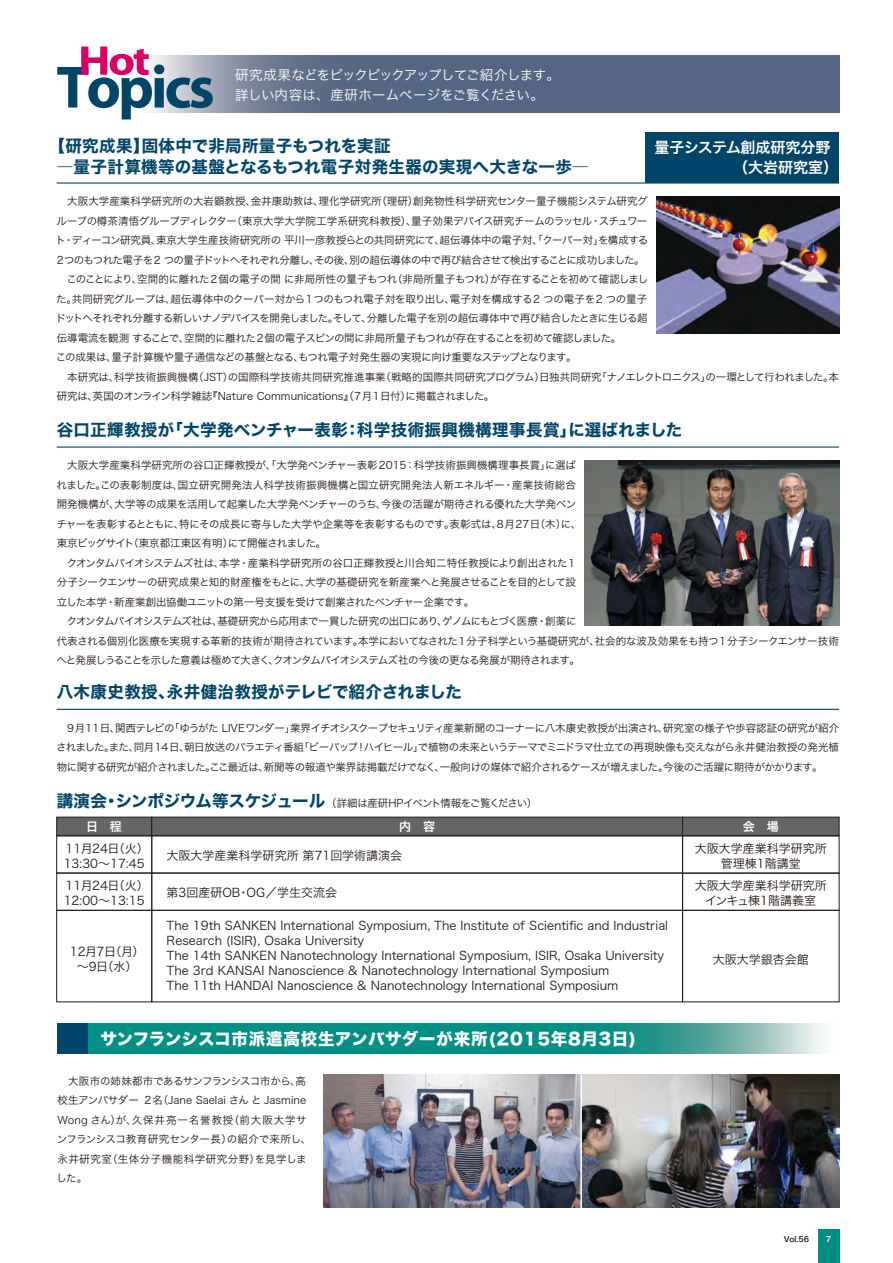
<style>
.page{position:relative;width:893px;height:1263px;background:#fff}
.page>*{position:absolute;margin:0;border:0;box-sizing:border-box;transform-origin:0 0}
.t1{font:16.5px/21px "Hira Kaku Std W7";letter-spacing:.025em;color:#004567}
.t2{font:16.5px "Hira Kaku Std W8";letter-spacing:.03em;color:#fff}
.t3{font:15px/19.5px "Hira Kaku Std W6";color:#fff}
.t4{font:13.5px/19.5px "Hira Kaku Std W3";letter-spacing:-.04em;color:#fff}
.t5{font:12px/15px "Hira Kaku Std W3";color:#231916}
.t6{font:12px "Hira Kaku Std W6";color:#fff}
.t7{font:10.5px/19.5px "Hira Kaku Pro W3";letter-spacing:-.025em;color:#231916}
.t8{font:10.5px/19.5px "Hira Kaku Pro W3";color:#231916}
.t9{font:10.5px "Hira Kaku Pro W3";letter-spacing:-.045em;color:#231916}
.t10{font:7.5px "Hira Kaku Pro W6";color:#231916}
.t11{font:7.5px "Hira Kaku Pro W6";color:#fff}
.s1{font-family:"Hira Kaku Std W7";font-size:16.5px;color:#004567}
</style>
<div class="page">
<div style="left:818px;top:1229px;width:21px;height:34px;background:#008e83"></div>
<div style="left:645px;top:132px;width:194px;height:51px;background:#004567"></div>
<svg style="left:213px;top:55px;width:626px;height:58px;background:#5a6a86"></svg>
<hr style="left:57px;top:182px;width:782px;height:2px;background:#004567">
<img style="left:323px;top:1074px;width:516px;height:134px">
<svg style="left:88px;top:1023px;width:737px;height:31px;background:#1f998f"></svg>
<div style="left:57px;top:1023px;width:31px;height:31px;background:#004567"></div>
<hr style="left:580px;top:1070px;width:2px;height:142px;background:#fff">
<img style="left:657px;top:196px;width:182px;height:137px">
<hr style="left:57px;top:446px;width:782px;height:2px;background:#004567">
<hr style="left:57px;top:709px;width:782px;height:1px;background:#004567">
<div style="left:56px;top:817px;width:96px;height:19px;background:#666565;border:1px solid #231916"></div>
<div style="left:152px;top:817px;width:531px;height:19px;background:#666565;border:1px solid #231916"></div>
<div style="left:56px;top:910px;width:96px;height:92px;border:1px solid #231916"></div>
<div style="left:152px;top:910px;width:531px;height:92px;border:1px solid #231916"></div>
<div style="left:56px;top:873px;width:96px;height:37px;border:1px solid #231916"></div>
<div style="left:152px;top:873px;width:531px;height:37px;border:1px solid #231916"></div>
<div style="left:56px;top:835px;width:96px;height:38px;border:1px solid #231916"></div>
<div style="left:682px;top:817px;width:157px;height:19px;background:#666565;border:1px solid #231916"></div>
<div style="left:682px;top:910px;width:157px;height:92px;border:1px solid #231916"></div>
<div style="left:682px;top:873px;width:157px;height:37px;border:1px solid #231916"></div>
<div style="left:152px;top:835px;width:531px;height:38px;border:1px solid #231916"></div>
<svg style="left:57px;top:47px;width:156px;height:72px"></svg>
<img style="left:585px;top:461px;width:254px;height:165px">
<p class="t4" style="left:235px;top:65px;width:326px">研究成果などをピックピックアップしてご紹介します。詳しい内容は、産研ホームページをご覧ください。</p>
<p class="t1" style="left:57px;top:136px;width:533px;text-indent:-8px">【研究成果】固体中で非局所量子もつれを実証<br>―量子計算機等の基盤となるもつれ電子対発生器の実現へ大きな一歩―</p>
<p class="t7" style="left:56px;top:191px;width:785px">　大阪大学産業科学研究所の大岩顕教授、金井康助教は、理化学研究所（理研）創発物性科学研究センター量子機能システム研究グ<br>ループの樽茶清悟グループディレクター（東京大学大学院工学系研究科教授）、量子効果デバイス研究チームのラッセル・スチュワー<br>ト・ディーコン研究員、東京大学生産技術研究所の 平川一彦教授らとの共同研究にて、超伝導体中の電子対、「クーパー対」を構成する<br>2つのもつれた電子を2 つの量子ドットへそれぞれ分離し、その後、別の超伝導体の中で再び結合させて検出することに成功しました。<br>　このことにより、空間的に離れた2個の電子の間 に非局所性の量子もつれ（非局所量子もつれ）が存在することを初めて確認しまし<br>た。共同研究グループは、超伝導体中のクーパー対から1つのもつれ電子対を取り出し、電子対を構成する2 つの電子を2 つの量子<br>ドットへそれぞれ分離する新しいナノデバイスを開発しました。そして、分離した電子を別の超伝導体中で再び結合したときに生じる超<br>伝導電流を観測 することで、空間的に離れた2個の電子スピンの間に非局所量子もつれが存在することを初めて確認しました。<br>この成果は、量子計算機や量子通信などの基盤となる、もつれ電子対発生器の実現に向け重要なステップとなります。<br>　本研究は、科学技術振興機構（JST）の国際科学技術共同研究推進事業（戦略的国際共同研究プログラム）日独共同研究「ナノエレクトロニクス」の一環として行われました。本研究は、英国のオンライン科学雑誌『Nature Communications』（7月1日付）に掲載されました。</p>
<p class="t3" style="left:733px;top:138px;width:106px;text-indent:-79px">量子システム創成研究分野（大岩研究室）</p>
<p class="t1" style="left:57px;top:420px;width:627px">谷口正輝教授が「大学発ベンチャー表彰：科学技術振興機構理事長賞」に選ばれました</p>
<p class="t7" style="left:56px;top:455px;width:784px">　大阪大学産業科学研究所の谷口正輝教授が、「大学発ベンチャー表彰2015：科学技術振興機構理事長賞」に選ば<br>れました。この表彰制度は、国立研究開発法人科学技術振興機構と国立研究開発法人新エネルギー・産業技術総合<br>開発機構が、大学等の成果を活用して起業した大学発ベンチャーのうち、今後の活躍が期待される優れた大学発ベン<br>チャーを表彰するとともに、特にその成長に寄与した大学や企業等を表彰するものです。表彰式は、8月27日（木）に、<br>東京ビッグサイト（東京都江東区有明）にて開催されました。<br>　クオンタムバイオシステムズ社は、本学・産業科学研究所の谷口正輝教授と川合知二特任教授により創出された１<br>分子シークエンサーの研究成果と知的財産権をもとに、大学の基礎研究を新産業へと発展させることを目的として設<br>立した本学・新産業創出協働ユニットの第一号支援を受けて創業されたベンチャー企業です。<br>　クオンタムバイオシステムズ社は、基礎研究から応用まで一貫した研究の出口にあり、ゲノムにもとづく医療・創薬に<br>代表される個別化医療を実現する革新的技術が期待されています。本学においてなされた１分子科学という基礎研究が、社会的な波及効果をも持つ１分子シークエンサー技術へと発展しうることを示した意義は極めて大きく、クオンタムバイオシステムズ社の今後の更なる発展が期待されます。</p>
<p class="t1" style="left:57px;top:682px;width:407px">八木康史教授、永井健治教授がテレビで紹介されました</p>
<p class="t7" style="left:56px;top:717px;width:785px;text-align:justify">　9月11日、関西テレビの「ゆうがた LIVEワンダー」業界イチオシスクープセキュリティ産業新聞のコーナーに八木康史教授が出演され、研究室の様子や歩容認証の研究が紹介されました。また、同月14日、朝日放送のバラエティ番組「ビーバップ！ハイヒール」で植物の未来というテーマでミニドラマ仕立ての再現映像も交えながら永井健治教授の発光植物に関する研究が紹介されました。ここ最近は、新聞等の報道や業界誌掲載だけでなく、一般向けの媒体で紹介されるケースが増えました。今後のご活躍に期待がかかります。</p>
<p class="t9" style="left:57px;top:794px;width:482px"><span class="s1">講演会・シンポジウム等スケジュール</span> （詳細は産研HPイベント情報をご覧ください）</p>
<p class="t6" style="left:86px;top:817px;width:37px">日　程</p>
<p class="t6" style="left:399px;top:817px;width:37px">内　容</p>
<p class="t6" style="left:743px;top:817px;width:37px">会　場</p>
<p class="t5" style="left:64px;top:840px;width:87px">11月24日（火）<br>13:30～17:45</p>
<p class="t5" style="left:167px;top:848px;width:237px">大阪大学産業科学研究所 第71回学術講演会</p>
<p class="t5" style="left:167px;top:885px;width:172px">第3回産研OB・OG／学生交流会</p>
<p class="t5" style="left:64px;top:877px;width:87px">11月24日（火）<br>12:00～13:15</p>
<p class="t5" style="left:70px;top:944px;width:76px;text-align:center">12月7日（月）～9日（水）</p>
<p class="t5" style="left:167px;top:918px;width:503px">The 19th SANKEN International Symposium, The Institute of Scientific and Industrial Research (ISIR), Osaka University<br>The 14th SANKEN Nanotechnology International Symposium, ISIR, Osaka University The 3rd KANSAI Nanoscience &amp; Nanotechnology International Symposium<br>The 11th HANDAI Nanoscience &amp; Nanotechnology International Symposium</p>
<p class="t2" style="left:100px;top:1030px;width:537px">サンフランシスコ市派遣高校生アンバサダーが来所(2015年8月3日)</p>
<p class="t8" style="left:57px;top:1070px;width:256px;text-indent:12px">大阪市の姉妹都市であるサンフランシスコ市から、高校生アンバサダー 2名（Jane Saelai さん と Jasmine<br>Wong さん）が、久保井亮一名誉教授（前大阪大学サンフランシスコ教育研究センター長）の紹介で来所し、永井研究室（生体分子機能科学研究分野）を見学しました。</p>
<p class="t5" style="left:695px;top:840px;width:133px;text-align:center">大阪大学産業科学研究所管理棟1階講堂</p>
<p class="t5" style="left:695px;top:877px;width:133px;text-align:center">大阪大学産業科学研究所インキュ棟1階講義室</p>
<p class="t5" style="left:713px;top:952px;width:97px">大阪大学銀杏会館</p>
<p class="t10" style="left:784px;top:1232px;width:27px">Vol.56</p>
<p class="t11" style="left:826px;top:1232px;width:7px">7</p>
</div>
